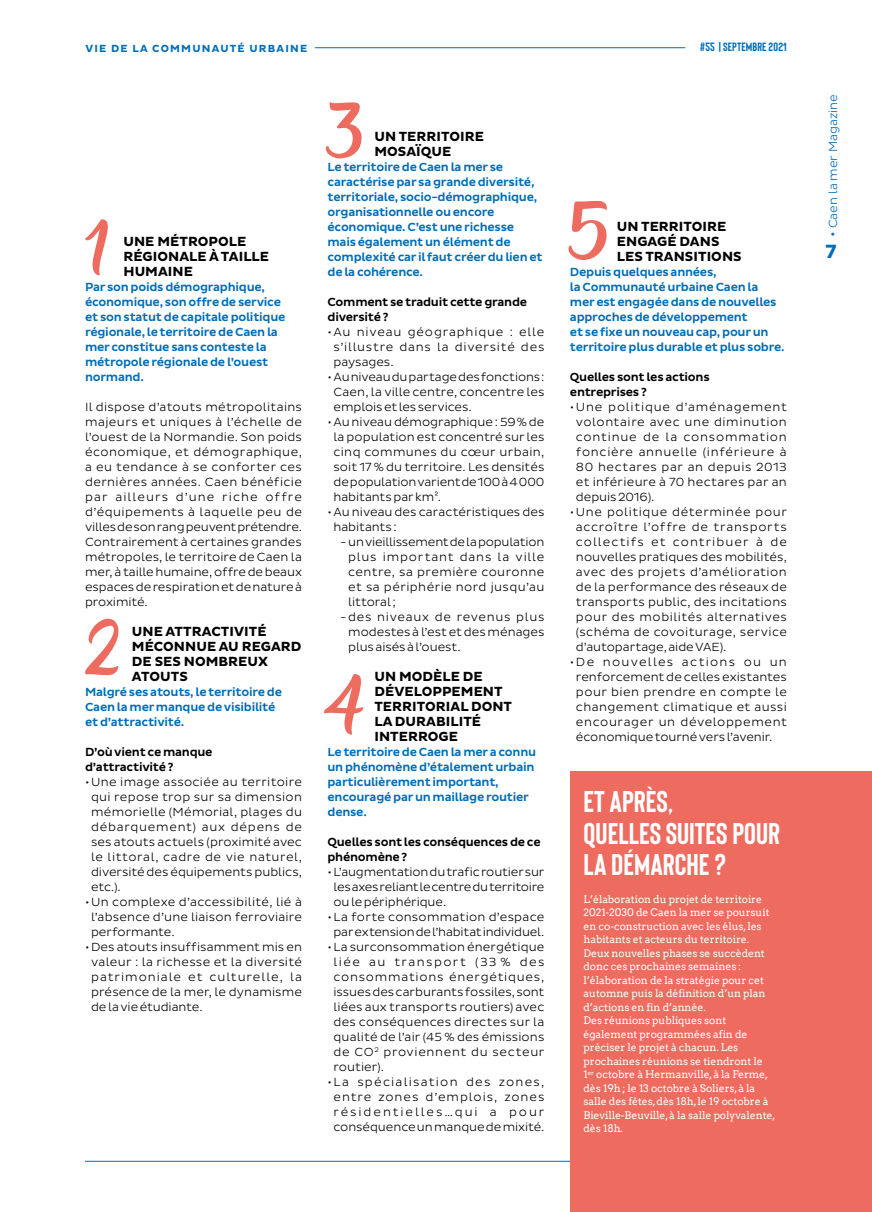
<style>
.page{position:relative;width:872px;height:1212px;background:#fff}
.page>*{position:absolute;margin:0;border:0;box-sizing:border-box;transform-origin:0 0}
.t1{font:700 30px/31.5px "Bison";color:#fff}
.t2{font:700 19.5px "Pluto Sans";color:#006eb8}
.t3{font:700 13.5px/15px "Pluto Sans";letter-spacing:.005em;color:#000}
.t4{font:300 12px/15px "Pluto Sans";letter-spacing:.005em;color:#000;text-align:justify}
.t5{font:500 12px/15px "Pluto Sans";letter-spacing:-.02em;color:#006eb8}
.t6{font:500 12px/15px "Pluto Sans";letter-spacing:-.02em;color:#000}
.t7{font:300 12px/15px "Pluto Sans";letter-spacing:.08em;color:#000;text-align:center}
.t8{font:300 12px "Pluto Sans";color:#006eb8}
.t9{font:700 12px "Bison";letter-spacing:.01em;color:#006eb8}
.t10{font:10.5px/13.5px "Arvo";letter-spacing:-.01em;color:#fff}
.t11{font:700 10.5px "Pluto Sans";letter-spacing:.115em;color:#006eb8}
.s1{font-family:"Gotham"}
</style>
<div class="page">
<hr style="left:315px;top:47px;width:370px;height:1px;background:#006eb8">
<hr style="left:85px;top:1161px;width:702px;height:1px;background:#006eb8">
<svg style="left:85px;top:219px;width:23px;height:56px"></svg>
<svg style="left:85px;top:619px;width:34px;height:56px"></svg>
<svg style="left:325px;top:102px;width:37px;height:56px"></svg>
<svg style="left:324px;top:674px;width:39px;height:60px"></svg>
<svg style="left:568px;top:201px;width:39px;height:59px"></svg>
<div style="left:571px;top:772px;width:301px;height:440px;background:#ed6b5f"></div>
<p class="t11" style="left:85px;top:42px;width:223px">VIE DE LA COMMUNAUTÉ URBAINE</p>
<p class="t9" style="left:699px;top:40px;width:89px">#55 |SEPTEMBRE 2021</p>
<p class="t3" style="left:123px;top:234px;width:147px">UNE MÉTROPOLE<br>RÉGIONALE À TAILLE<br>HUMAINE</p>
<p class="t5" style="left:85px;top:280px;width:202px">Par son poids démographique, économique, son offre de service et son statut de capitale politique régionale, le territoire de Caen la mer constitue sans conteste la métropole régionale de l’ouest normand.</p>
<p class="t4" style="left:85px;top:400px;width:218px">Il dispose d’atouts métropolitains majeurs et uniques à l’échelle de l’ouest de la Normandie. Son poids économique, et démographique, a eu tendance à se conforter ces dernières années. Caen bénéficie par ailleurs d’une riche offre d’équipements à laquelle peu de villes de son rang peuvent prétendre.<br>Contrairement à certaines grandes métropoles, le territoire de Caen la mer, à taille humaine, offre de beaux espaces de respiration et de nature à proximité.</p>
<p class="t3" style="left:132px;top:624px;width:171px">UNE ATTRACTIVITÉ<br>MÉCONNUE AU REGARD<br>DE SES NOMBREUX<br>ATOUTS</p>
<p class="t5" style="left:85px;top:685px;width:198px">Malgré ses atouts, le territoire de<br>Caen la mer manque de visibilité et d’attractivité.</p>
<p class="t6" style="left:85px;top:745px;width:129px">D’où vient ce manque d’attractivité ?</p>
<p class="t4" style="left:91px;top:775px;width:212px;text-indent:-6px">• Une image associée au territoire qui repose trop sur sa dimension mémorielle (Mémorial, plages du débarquement) aux dépens de ses atouts actuels (proximité avec le littoral, cadre de vie naturel, diversité des équipements publics, etc.).</p>
<p class="t4" style="left:91px;top:895px;width:212px;text-indent:-6px">• Un complexe d’accessibilité, lié à l’absence d’une liaison ferroviaire performante.</p>
<p class="t4" style="left:91px;top:940px;width:212px;text-indent:-6px">• Des atouts insuffisamment mis en valeur : la richesse et la diversité patrimoniale et culturelle, la présence de la mer, le dynamisme de la vie étudiante.</p>
<p class="t3" style="left:374px;top:129px;width:111px">UN TERRITOIRE<br>MOSAÏQUE</p>
<p class="t5" style="left:327px;top:160px;width:217px">Le territoire de Caen la mer se caractérise par sa grande diversité, territoriale, socio-démographique, organisationnelle ou encore économique. C’est une richesse mais également un élément de complexité car il faut créer du lien et de la cohérence.</p>
<p class="t6" style="left:327px;top:295px;width:201px">Comment se traduit cette grande diversité ?</p>
<p class="t4" style="left:333px;top:325px;width:212px;text-indent:-6px">• Au niveau géographique : elle s’illustre dans la diversité des paysages.</p>
<p class="t4" style="left:333px;top:370px;width:212px;text-indent:-6px">• Au niveau du partage des fonctions:<br>Caen, la ville centre, concentre les emplois et les services.</p>
<p class="t4" style="left:333px;top:415px;width:212px;text-indent:-6px">• Au niveau démographique : 59% de la population est concentré sur les cinq communes du cœur urbain, soit 17 % du territoire. Les densités de population varient de 100 à 4 000 habitants par km².</p>
<p class="t4" style="left:333px;top:505px;width:212px;text-indent:-6px">• Au niveau des caractéristiques des habitants :</p>
<p class="t4" style="left:348px;top:535px;width:198px;text-indent:-8px">- un vieillissement de la population plus important dans la ville centre, sa première couronne et sa périphérie nord jusqu’au littoral ;</p>
<p class="t4" style="left:348px;top:610px;width:198px;text-indent:-8px">- des niveaux de revenus plus modestes à l’est et des ménages plus aisés à l’ouest.</p>
<p class="t3" style="left:374px;top:669px;width:139px">UN MODÈLE DE<br>DÉVELOPPEMENT<br>TERRITORIAL DONT<br>LA DURABILITÉ<br>INTERROGE</p>
<p class="t5" style="left:327px;top:745px;width:210px">Le territoire de Caen la mer a connu un phénomène d’étalement urbain particulièrement important, encouragé par un maillage routier dense.</p>
<p class="t6" style="left:327px;top:835px;width:215px">Quelles sont les conséquences de ce phénomène ?</p>
<p class="t4" style="left:333px;top:865px;width:212px;text-indent:-6px">• L’augmentation du trafic routier sur les axes reliant le centre du territoire ou le périphérique.</p>
<p class="t4" style="left:327px;top:910px;width:218px;text-align:center">• La forte consommation d’espace par extension de l’habitat individuel.</p>
<p class="t4" style="left:333px;top:940px;width:212px;text-indent:-6px">• La surconsommation énergétique liée au transport (33 % des consommations énergétiques, issues des carburants fossiles, sont liées aux transports routiers) avec des conséquences directes sur la qualité de l’air (45 % des émissions de CO<sup>2</sup> proviennent du secteur routier).</p>
<p class="t7" style="left:327px;top:1075px;width:218px">• La spécialisation des zones, entre zones d’emplois, zones résidentielles…qui a pour conséquence un manque de mixité.</p>
<p class="t3" style="left:617px;top:219px;width:126px">UN TERRITOIRE<br>ENGAGÉ DANS<br>LES TRANSITIONS</p>
<p class="t5" style="left:570px;top:265px;width:216px">Depuis quelques années,<br>la Communauté urbaine Caen la mer est engagée dans de nouvelles approches de développement<br>et se fixe un nouveau cap, pour un territoire plus durable et plus sobre.</p>
<p class="t6" style="left:570px;top:370px;width:141px">Quelles sont les actions entreprises ?</p>
<p class="t4" style="left:576px;top:400px;width:212px;text-indent:-6px">• Une politique d’aménagement volontaire avec une diminution continue de la consommation foncière annuelle (inférieure à 80 hectares par an depuis 2013 et inférieure à 70 hectares par an depuis 2016).</p>
<p class="t4" style="left:576px;top:505px;width:212px;text-indent:-6px">• Une politique déterminée pour accroître l’offre de transports collectifs et contribuer à de nouvelles pratiques des mobilités, avec des projets d’amélioration de la performance des réseaux de transports public, des incitations pour des mobilités alternatives (schéma de covoiturage, service d’autopartage, aide VAE).</p>
<p class="t4" style="left:576px;top:655px;width:212px;text-indent:-6px">• De nouvelles actions ou un renforcement de celles existantes pour bien prendre en compte le changement climatique et aussi encourager un développement économique tourné vers l’avenir.</p>
<h1 class="t1" style="left:583px;top:786px;width:198px">ET APRÈS,<br>QUELLES SUITES POUR<br>LA DÉMARCHE ?</h1>
<p class="t10" style="left:583px;top:892px;width:193px">L’élaboration du projet de territoire 2021-2030 de Caen la mer se poursuit en co-construction avec les élus, les habitants et acteurs du territoire.<br>Deux nouvelles phases se succèdent donc ces prochaines semaines : l’élaboration de la stratégie pour cet automne puis la définition d’un plan d’actions en fin d’année.<br>Des réunions publiques sont également programmées afin de préciser le projet à chacun. Les prochaines réunions se tiendront le 1<sup>er</sup> octobre à Hermanville, à la Ferme, dès 19h ; le 13 octobre à Soliers, à la salle des fêtes, dès 18h, le 19 octobre à Bieville-Beuville, à la salle polyvalente, dès 18h.</p>
<p class="t8" style="left:826px;top:237px;width:144px;rotate:-90deg"><span class="s1">•</span> Caen la mer Magazine</p>
<h2 class="t2" style="left:825px;top:240px;width:13px">7</h2>
</div>
